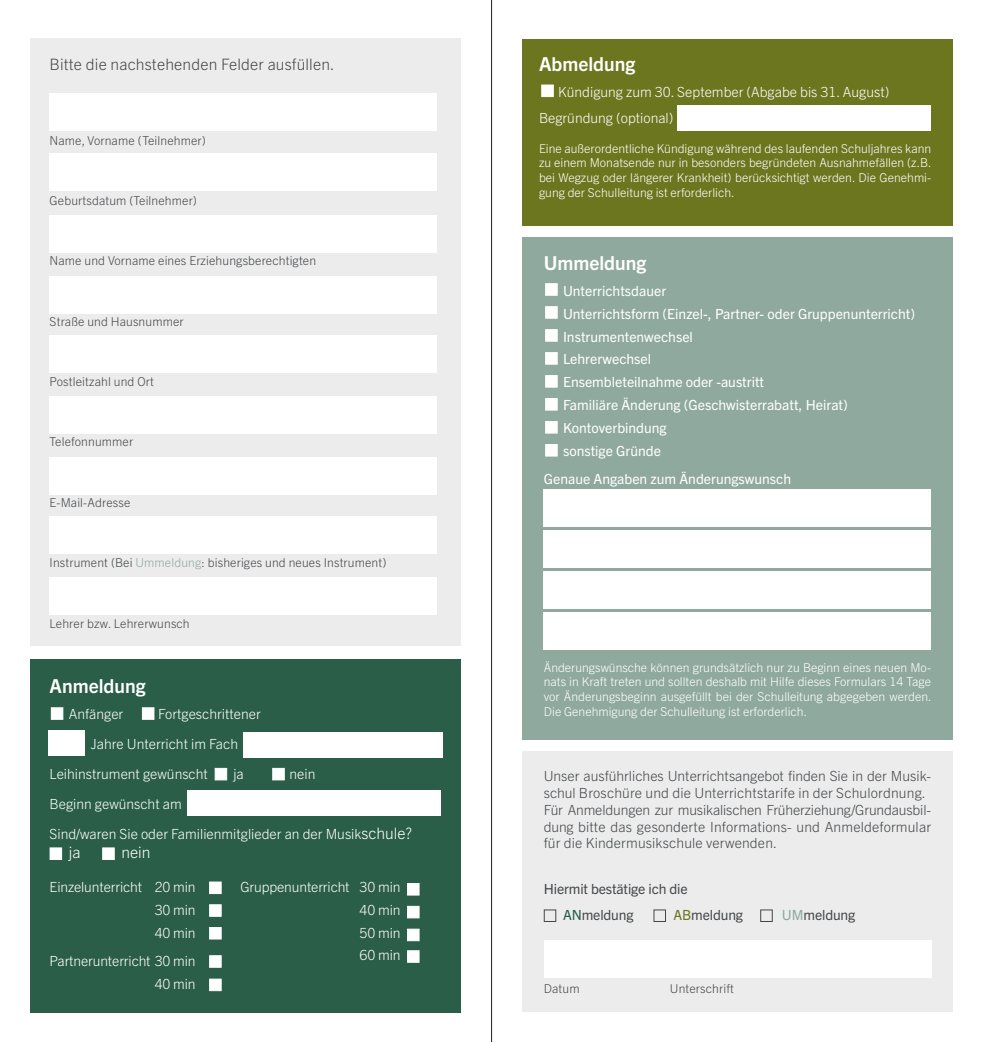
<style>
.page{position:relative;width:983px;height:1042px;background:#fff}
.page>*{position:absolute;margin:0;border:0;box-sizing:border-box;transform-origin:0 0}
.t1{font:700 19.25px "Trade Gothic Next LT Pro";color:#fff}
.t2{font:300 15.75px "Trade Gothic Next LT Pro";letter-spacing:.01em;color:#444748}
.t3{font:300 15.75px "Trade Gothic Next LT Pro";color:#fff}
.t4{font:300 14px "Trade Gothic Next LT Pro";color:#fff}
.t5{font:300 14px/16.8px "Trade Gothic Next LT Pro";letter-spacing:.01em;color:#444748}
.t6{font:14px "Trade Gothic Next LT Pro";color:#fff}
.t7{font:14px "Trade Gothic Next LT Pro";letter-spacing:-.01em;color:#444748}
.t8{font:300 12.25px/14.7px "Trade Gothic Next LT Pro";color:#fff;text-align:justify}
.t9{font:300 12.25px "Trade Gothic Next LT Pro";letter-spacing:.01em;color:#444748}
.s1{color:#8fa99f}
.s2{font-size:15.75px}
.s3{color:#2a5e48}
.s4{color:#6c761f}
</style>
<div class="page">
<div style="left:522px;top:752px;width:430px;height:260px;background:#ececed"></div>
<div style="left:522px;top:39px;width:430px;height:187px;background:#6c761f"></div>
<div style="left:30px;top:38px;width:431px;height:608px;background:#ececed"></div>
<div style="left:677px;top:105px;width:253px;height:25px;background:#fff"></div>
<div style="left:522px;top:238px;width:430px;height:502px;background:#8fa99f"></div>
<div style="left:50px;top:93px;width:387px;height:38px;background:#fff"></div>
<div style="left:50px;top:154px;width:387px;height:37px;background:#fff"></div>
<div style="left:50px;top:215px;width:387px;height:37px;background:#fff"></div>
<div style="left:50px;top:276px;width:387px;height:37px;background:#fff"></div>
<div style="left:50px;top:335px;width:387px;height:37px;background:#fff"></div>
<div style="left:50px;top:396px;width:387px;height:37px;background:#fff"></div>
<div style="left:50px;top:457px;width:387px;height:37px;background:#fff"></div>
<div style="left:50px;top:517px;width:387px;height:37px;background:#fff"></div>
<div style="left:50px;top:577px;width:387px;height:37px;background:#fff"></div>
<hr style="left:491px;top:0;width:1px;height:1042px;background:#231f20">
<div style="left:541px;top:85px;width:12px;height:12px;background:#fff;border:1px solid #fff"></div>
<div style="left:545px;top:283px;width:12px;height:13px;background:#fff;border:1px solid #fff"></div>
<div style="left:545px;top:306px;width:12px;height:13px;background:#fff;border:1px solid #fff"></div>
<div style="left:545px;top:329px;width:12px;height:13px;background:#fff;border:1px solid #fff"></div>
<div style="left:545px;top:352px;width:12px;height:13px;background:#fff;border:1px solid #fff"></div>
<div style="left:545px;top:375px;width:12px;height:12px;background:#fff;border:1px solid #fff"></div>
<div style="left:545px;top:398px;width:12px;height:12px;background:#fff;border:1px solid #fff"></div>
<div style="left:545px;top:421px;width:12px;height:12px;background:#fff;border:1px solid #fff"></div>
<div style="left:545px;top:444px;width:12px;height:12px;background:#fff;border:1px solid #fff"></div>
<div style="left:543px;top:490px;width:387px;height:37px;background:#fff"></div>
<div style="left:543px;top:531px;width:387px;height:37px;background:#fff"></div>
<div style="left:543px;top:571px;width:387px;height:38px;background:#fff"></div>
<div style="left:543px;top:612px;width:387px;height:38px;background:#fff"></div>
<div style="left:543px;top:940px;width:387px;height:37px;background:#fff"></div>
<div style="left:543px;top:909px;width:13px;height:13px;border:1px solid #444748"></div>
<div style="left:760px;top:909px;width:12px;height:13px;border:1px solid #444748"></div>
<div style="left:30px;top:659px;width:431px;height:353px;background:#2a5e48"></div>
<div style="left:209px;top:881px;width:12px;height:13px;background:#fff;border:1px solid #fff"></div>
<div style="left:209px;top:904px;width:12px;height:13px;background:#fff;border:1px solid #fff"></div>
<div style="left:209px;top:927px;width:12px;height:12px;background:#fff;border:1px solid #fff"></div>
<div style="left:209px;top:955px;width:12px;height:12px;background:#fff;border:1px solid #fff"></div>
<div style="left:209px;top:978px;width:12px;height:13px;background:#fff;border:1px solid #fff"></div>
<div style="left:407px;top:883px;width:12px;height:12px;background:#fff"></div>
<div style="left:407px;top:906px;width:12px;height:12px;background:#fff;border:1px solid #fff"></div>
<div style="left:407px;top:929px;width:12px;height:12px;background:#fff;border:1px solid #fff"></div>
<div style="left:407px;top:950px;width:12px;height:12px;background:#fff;border:1px solid #fff"></div>
<div style="left:243px;top:732px;width:200px;height:25px;background:#fff"></div>
<div style="left:187px;top:790px;width:253px;height:26px;background:#fff"></div>
<div style="left:51px;top:707px;width:12px;height:13px;background:#fff;border:1px solid #fff"></div>
<div style="left:142px;top:707px;width:12px;height:13px;background:#fff;border:1px solid #fff"></div>
<div style="left:215px;top:768px;width:12px;height:12px;background:#fff;border:1px solid #fff"></div>
<div style="left:272px;top:768px;width:12px;height:12px;background:#fff;border:1px solid #fff"></div>
<div style="left:50px;top:847px;width:12px;height:13px;background:#fff;border:1px solid #fff"></div>
<div style="left:102px;top:847px;width:13px;height:13px;background:#fff;border:1px solid #fff"></div>
<div style="left:49px;top:730px;width:36px;height:26px;background:#fff"></div>
<p class="t2" style="left:50px;top:53px;width:286px">Bitte die nachstehenden Felder ausfüllen.</p>
<p class="t9" style="left:50px;top:132px;width:158px">Name, Vorname (Teilnehmer)</p>
<p class="t9" style="left:50px;top:192px;width:149px">Geburtsdatum (Teilnehmer)</p>
<p class="t9" style="left:50px;top:252px;width:268px">Name und Vorname eines Erziehungsberechtigten</p>
<p class="t9" style="left:50px;top:313px;width:135px">Straße und Hausnummer</p>
<p class="t9" style="left:50px;top:373px;width:106px">Postleitzahl und Ort</p>
<p class="t9" style="left:50px;top:433px;width:85px">Telefonnummer</p>
<p class="t9" style="left:50px;top:494px;width:82px">E-Mail-Adresse</p>
<p class="t9" style="left:50px;top:554px;width:338px">Instrument (Bei <span class="s1">Ummeldung</span>: bisheriges und neues Instrument)</p>
<p class="t9" style="left:50px;top:615px;width:142px">Lehrer bzw. Lehrerwunsch</p>
<p class="t1" style="left:50px;top:673px;width:97px">Anmeldung</p>
<p class="t4" style="left:69px;top:704px;width:56px">Anfänger</p>
<p class="t4" style="left:158px;top:704px;width:104px">Fortgeschrittener</p>
<p class="t4" style="left:91px;top:734px;width:149px">Jahre Unterricht im Fach</p>
<p class="t4" style="left:50px;top:764px;width:160px">Leihinstrument gewünscht</p>
<p class="t4" style="left:233px;top:764px;width:12px">ja</p>
<p class="t4" style="left:289px;top:764px;width:27px">nein</p>
<p class="t4" style="left:50px;top:794px;width:134px">Beginn gewünscht am</p>
<p class="t4" style="left:50px;top:823px;width:364px">Sind/waren Sie oder Familienmitglieder an der Musik<span class="s2">schule?</span></p>
<p class="t3" style="left:69px;top:841px;width:13px">ja</p>
<p class="t3" style="left:121px;top:841px;width:31px">nein</p>
<p class="t4" style="left:50px;top:877px;width:147px">Einzelunterricht 20 min</p>
<p class="t4" style="left:155px;top:900px;width:42px">30 min</p>
<p class="t4" style="left:155px;top:923px;width:42px">40 min</p>
<p class="t4" style="left:50px;top:951px;width:147px">Partnerunterricht 30 min</p>
<p class="t4" style="left:155px;top:974px;width:42px">40 min</p>
<p class="t4" style="left:240px;top:877px;width:161px">Gruppenunterricht 30 min</p>
<p class="t4" style="left:359px;top:900px;width:42px">40 min</p>
<p class="t4" style="left:359px;top:923px;width:42px">50 min</p>
<p class="t4" style="left:359px;top:945px;width:42px">60 min</p>
<p class="t1" style="left:539px;top:50px;width:98px">Abmeldung</p>
<p class="t4" style="left:558px;top:82px;width:332px">Kündigung zum 30. September (Abgabe bis 31. August)</p>
<p class="t4" style="left:539px;top:108px;width:136px">Begründung (optional)</p>
<p class="t8" style="left:539px;top:140px;width:394px">Eine außerordentliche Kündigung während des laufenden Schuljahres kann zu einem Monatsende nur in besonders begründeten Ausnahmefällen (z.B. bei Wegzug oder längerer Krankheit) berücksichtigt werden. Die Genehmi&shy;gung der Schulleitung ist erforderlich.</p>
<p class="t1" style="left:543px;top:249px;width:104px">Ummeldung</p>
<p class="t6" style="left:563px;top:281px;width:105px">Unterrichtsdauer</p>
<p class="t6" style="left:563px;top:304px;width:353px">Unterrichtsform (Einzel-, Partner- oder Gruppenunterricht)</p>
<p class="t6" style="left:563px;top:327px;width:131px">Instrumentenwechsel</p>
<p class="t6" style="left:563px;top:350px;width:90px">Lehrerwechsel</p>
<p class="t6" style="left:563px;top:372px;width:202px">Ensembleteilnahme oder -austritt</p>
<p class="t6" style="left:563px;top:395px;width:286px">Familiäre Änderung (Geschwisterrabatt, Heirat)</p>
<p class="t6" style="left:563px;top:418px;width:105px">Kontoverbindung</p>
<p class="t6" style="left:563px;top:441px;width:99px">sonstige Gründe</p>
<p class="t6" style="left:543px;top:469px;width:249px">Genaue Angaben zum Änderungswunsch</p>
<p class="t8" style="left:543px;top:659px;width:389px">Änderungswünsche können grundsätzlich nur zu Beginn eines neuen Mo&shy;nats in Kraft treten und sollten deshalb mit Hilfe dieses Formulars 14 Tage vor Änderungsbeginn ausgefüllt bei der Schulleitung abgegeben werden.<br>Die Genehmigung der Schulleitung ist erforderlich.</p>
<p class="t5" style="left:543px;top:767px;width:389px">Unser ausführliches Unterrichtsangebot finden Sie in der Musik&shy;schul Broschüre und die Unterrichtstarife in der Schulordnung.</p>
<p class="t5" style="left:543px;top:800px;width:389px;text-align:justify">Für Anmeldungen zur musikalischen Früherziehung/Grundausbil&shy;dung bitte das gesonderte Informations- und Anmeldeformular für die Kindermusikschule verwenden.</p>
<p class="t7" style="left:543px;top:879px;width:145px">Hiermit bestätige ich die</p>
<p class="t7" style="left:563px;top:905px;width:72px"><span class="s3">AN</span>meldung</p>
<p class="t7" style="left:673px;top:905px;width:71px"><span class="s4">AB</span>meldung</p>
<p class="t7" style="left:781px;top:905px;width:75px"><span class="s1">UM</span>meldung</p>
<p class="t9" style="left:543px;top:979px;width:37px">Datum</p>
<p class="t9" style="left:669px;top:979px;width:65px">Unterschrift</p>
</div>
